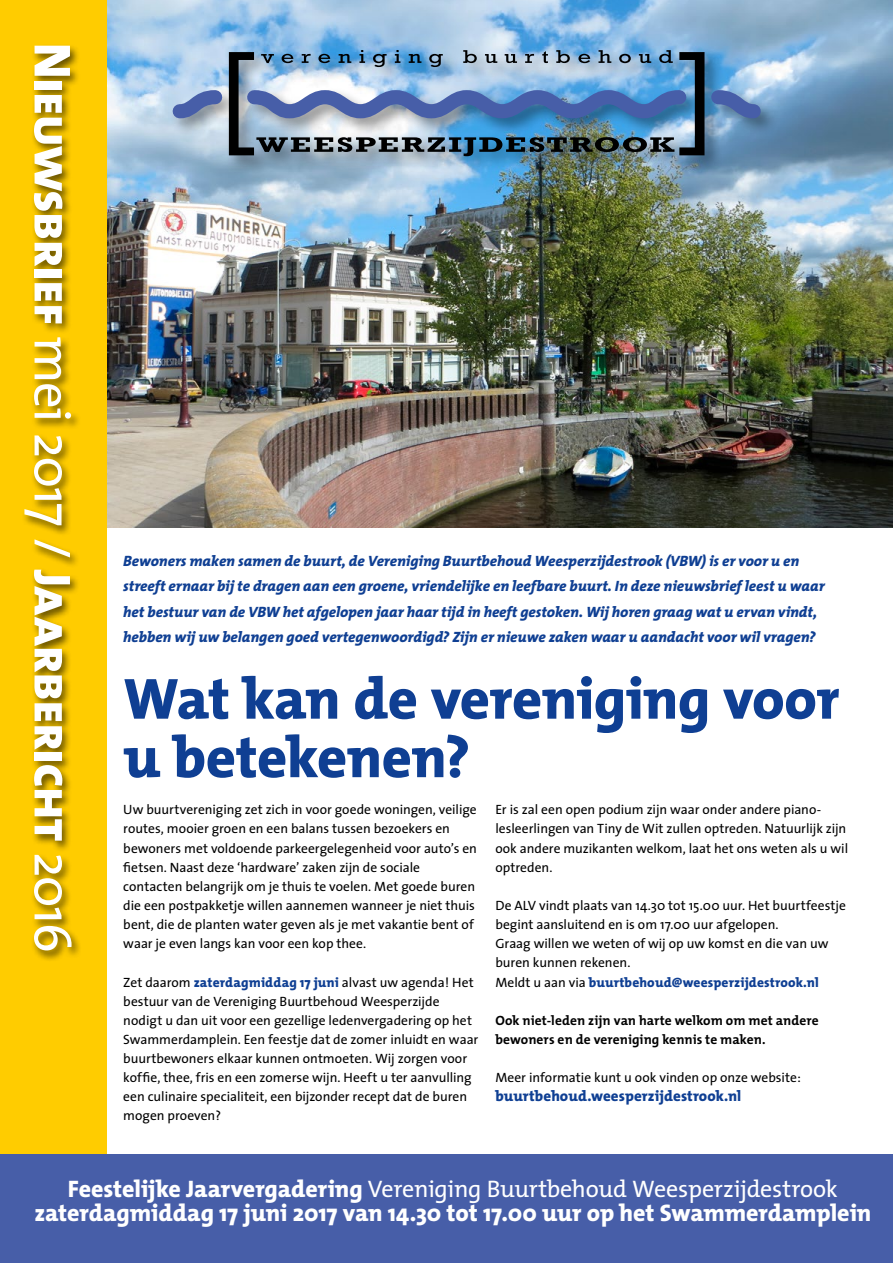
<style>
.page{position:relative;width:893px;height:1263px;background:#fff}
.page>*{position:absolute;margin:0;border:0;box-sizing:border-box;transform-origin:0 0}
.t1{font:800 58.5px/58.5px "The Mix";letter-spacing:-.01em;color:#0f3f93}
.t2{font:52.5px "The Mix Extra Bold Caps";letter-spacing:-.025em;color:#fff}
.t3{font:800 24px/24px "The Mix";letter-spacing:-.005em;color:#fff;text-align:center}
.t4{font:italic 800 15px/25.5px "The Mix";letter-spacing:-.005em;color:#0f3f93}
.t5{font:800 15px "The Mix";letter-spacing:.005em;color:#0f3f93}
.t6{font:13.5px/19.2px "The Sans";color:#000}
.t7{font:700 13.5px/19.2px "The Mix";letter-spacing:.005em;color:#000}
.t8{font:800 13.5px "The Mix";letter-spacing:.01em;color:#0f3f93}
.s1{font-family:"The Mix"}
.s2{font-family:"The Mix Caps"}
.s3{font-family:"The Mix";font-weight:800;color:#0f3f93}
.s4{font-family:"The Sans";font-weight:400;color:#000}
.s5{font-weight:400}
</style>
<div class="page">
<img style="left:106px;top:0;width:787px;height:527px">
<div style="left:0;top:0;width:106px;height:1222px;background:#fc0"></div>
<div style="left:0;top:1154px;width:893px;height:109px;background:#475ea8"></div>
<div style="left:21px;top:44px;width:61px;height:918px;background:#000;opacity:.6"></div>
<div style="left:170px;top:47px;width:609px;height:128px;background:#000;opacity:.4"></div>
<img style="left:166px;top:50px;width:602px;height:106px">
<h2 class="t2" style="left:96px;top:43px;width:912px;rotate:90deg">Nieuwsbrief <span class="s1">mei 2017</span> <span class="s2">/</span> Jaarbericht <span class="s1">2016</span></h2>
<p class="t4" style="left:123px;top:547px;width:703px">Bewoners maken samen de buurt, de Vereniging Buurtbehoud Weesperzijdestrook (VBW) is er voor u en streeft ernaar bij te dragen aan een groene, vriendelijke en leefbare buurt. In deze nieuwsbrief leest u waar het bestuur van de VBW het afgelopen jaar haar tijd in heeft gestoken. Wij horen graag wat u ervan vindt, hebben wij uw belangen goed vertegenwoordigd? Zijn er nieuwe zaken waar u aandacht voor wil vragen?</p>
<h1 class="t1" style="left:123px;top:668px;width:718px">Wat kan de vereniging voor u betekenen?</h1>
<p class="t6" style="left:123px;top:800px;width:355px">Uw buurtvereniging zet zich in voor goede woningen, veilige routes, mooier groen en een balans tussen bezoekers en bewoners met voldoende parkeergelegenheid voor auto’s en fietsen. Naast deze ‘hardware’ zaken zijn de sociale contacten belangrijk om je thuis te voelen. Met goede buren die een postpakketje willen aannemen wanneer je niet thuis bent, die de planten water geven als je met vakantie bent of waar je even langs kan voor een kop thee.</p>
<p class="t6" style="left:123px;top:972px;width:357px">Zet daarom <span class="s3">zaterdagmiddag 17 juni</span> alvast uw agenda! Het bestuur van de Vereniging Buurtbehoud Weesperzijde nodigt u dan uit voor een gezellige ledenvergadering op het Swammerdamplein. Een feestje dat de zomer inluidt en waar buurtbewoners elkaar kunnen ontmoeten. Wij zorgen voor koffie, thee, fris en een zomerse wijn. Heeft u ter aanvulling een culinaire specialiteit, een bijzonder recept dat de buren mogen proeven?</p>
<p class="t6" style="left:495px;top:800px;width:354px">Er is zal een open podium zijn waar onder andere piano&shy;lesleerlingen van Tiny de Wit zullen optreden. Natuurlijk zijn ook andere muzikanten welkom, laat het ons weten als u wil optreden.</p>
<p class="t6" style="left:495px;top:895px;width:352px">De ALV vindt plaats van 14.30 tot 15.00 uur. Het buurtfeestje begint aansluitend en is om 17.00 uur afgelopen.<br>Graag willen we weten of wij op uw komst en die van uw buren kunnen rekenen.</p>
<p class="t8" style="left:495px;top:970px;width:325px"><span class="s4">Meldt u aan via</span> buurtbehoud@weesperzijdestrook.nl</p>
<p class="t7" style="left:495px;top:1010px;width:325px">Ook niet-leden zijn van harte welkom om met andere bewoners en de vereniging kennis te maken.</p>
<p class="t6" style="left:495px;top:1067px;width:307px">Meer informatie kunt u ook vinden op onze website:</p>
<p class="t5" style="left:495px;top:1084px;width:247px">buurtbehoud.weesperzijdestrook.nl</p>
<h3 class="t3" style="left:34px;top:1176px;width:838px">Feestelijke Jaarvergadering <span class="s5">Vereniging Buurtbehoud Weesperzijdestrook </span>zaterdagmiddag 17 juni 2017 van 14.30 tot 17.00 uur op het Swammerdamplein</h3>
</div>
